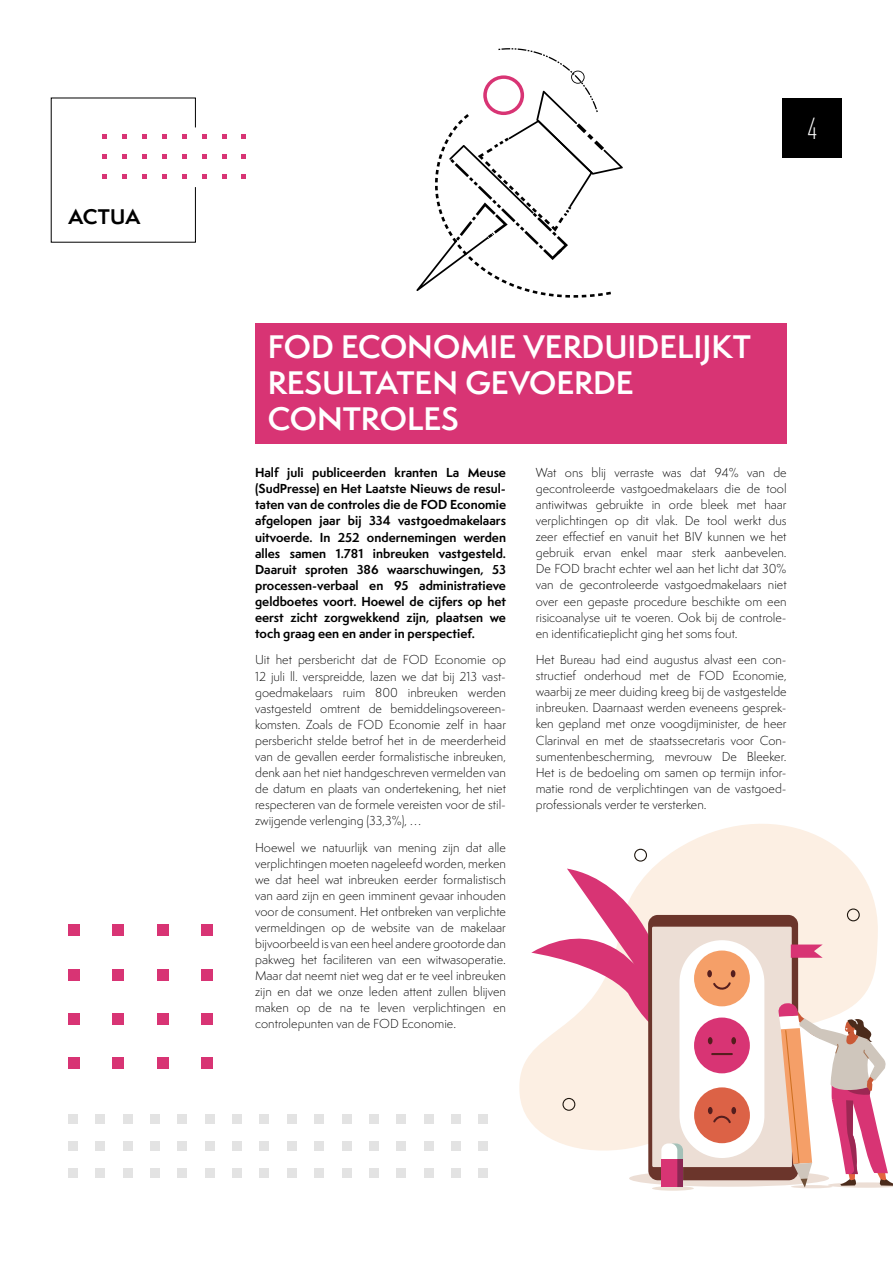
<style>
.page{position:relative;width:893px;height:1263px;background:#fff}
.page>*{position:absolute;margin:0;border:0;box-sizing:border-box;transform-origin:0 0}
.t1{font:600 30px/36px "Semplicita Pro";color:#fff}
.t2{font:300 condensed 30px "DINOT";color:#fff}
.t3{font:700 19.5px "Semplicita Pro";letter-spacing:.005em;color:#000}
.t4{font:300 12px/16px "Semplicita Pro";color:#000;text-align:justify}
.t5{font:700 12px/16px "Semplicita Pro";color:#000;text-align:justify}
</style>
<div class="page">
<svg style="left:416px;top:48px;width:207px;height:250px"></svg>
<div style="left:233px;top:1169px;width:9px;height:9px;background:#e3e3e3"></div>
<div style="left:451px;top:1169px;width:9px;height:9px;background:#e3e3e3"></div>
<div style="left:178px;top:1169px;width:9px;height:9px;background:#e3e3e3"></div>
<div style="left:397px;top:1169px;width:9px;height:9px;background:#e3e3e3"></div>
<div style="left:123px;top:1169px;width:9px;height:9px;background:#e3e3e3"></div>
<div style="left:342px;top:1169px;width:9px;height:9px;background:#e3e3e3"></div>
<div style="left:68px;top:1169px;width:10px;height:9px;background:#e3e3e3"></div>
<div style="left:287px;top:1169px;width:9px;height:9px;background:#e3e3e3"></div>
<div style="left:260px;top:1169px;width:9px;height:9px;background:#e3e3e3"></div>
<div style="left:479px;top:1169px;width:9px;height:9px;background:#e3e3e3"></div>
<div style="left:205px;top:1169px;width:9px;height:9px;background:#e3e3e3"></div>
<div style="left:424px;top:1169px;width:9px;height:9px;background:#e3e3e3"></div>
<div style="left:150px;top:1169px;width:10px;height:9px;background:#e3e3e3"></div>
<div style="left:369px;top:1169px;width:9px;height:9px;background:#e3e3e3"></div>
<div style="left:96px;top:1169px;width:9px;height:9px;background:#e3e3e3"></div>
<div style="left:315px;top:1169px;width:9px;height:9px;background:#e3e3e3"></div>
<div style="left:233px;top:1141px;width:9px;height:9px;background:#e3e3e3"></div>
<div style="left:451px;top:1141px;width:9px;height:9px;background:#e3e3e3"></div>
<div style="left:178px;top:1141px;width:9px;height:9px;background:#e3e3e3"></div>
<div style="left:397px;top:1141px;width:9px;height:9px;background:#e3e3e3"></div>
<div style="left:123px;top:1141px;width:9px;height:9px;background:#e3e3e3"></div>
<div style="left:342px;top:1141px;width:9px;height:9px;background:#e3e3e3"></div>
<div style="left:68px;top:1141px;width:10px;height:9px;background:#e3e3e3"></div>
<div style="left:287px;top:1141px;width:9px;height:9px;background:#e3e3e3"></div>
<div style="left:260px;top:1141px;width:9px;height:9px;background:#e3e3e3"></div>
<div style="left:479px;top:1141px;width:9px;height:9px;background:#e3e3e3"></div>
<div style="left:205px;top:1141px;width:9px;height:9px;background:#e3e3e3"></div>
<div style="left:424px;top:1141px;width:9px;height:9px;background:#e3e3e3"></div>
<div style="left:150px;top:1141px;width:10px;height:9px;background:#e3e3e3"></div>
<div style="left:369px;top:1141px;width:9px;height:9px;background:#e3e3e3"></div>
<div style="left:96px;top:1141px;width:9px;height:9px;background:#e3e3e3"></div>
<div style="left:315px;top:1141px;width:9px;height:9px;background:#e3e3e3"></div>
<div style="left:233px;top:1114px;width:9px;height:9px;background:#e3e3e3"></div>
<div style="left:451px;top:1114px;width:9px;height:9px;background:#e3e3e3"></div>
<div style="left:178px;top:1114px;width:9px;height:9px;background:#e3e3e3"></div>
<div style="left:397px;top:1114px;width:9px;height:9px;background:#e3e3e3"></div>
<div style="left:123px;top:1114px;width:9px;height:9px;background:#e3e3e3"></div>
<div style="left:342px;top:1114px;width:9px;height:9px;background:#e3e3e3"></div>
<div style="left:68px;top:1114px;width:10px;height:9px;background:#e3e3e3"></div>
<div style="left:287px;top:1114px;width:9px;height:9px;background:#e3e3e3"></div>
<div style="left:260px;top:1114px;width:9px;height:9px;background:#e3e3e3"></div>
<div style="left:479px;top:1114px;width:9px;height:9px;background:#e3e3e3"></div>
<div style="left:205px;top:1114px;width:9px;height:9px;background:#e3e3e3"></div>
<div style="left:424px;top:1114px;width:9px;height:9px;background:#e3e3e3"></div>
<div style="left:150px;top:1114px;width:10px;height:9px;background:#e3e3e3"></div>
<div style="left:369px;top:1114px;width:9px;height:9px;background:#e3e3e3"></div>
<div style="left:96px;top:1114px;width:9px;height:9px;background:#e3e3e3"></div>
<div style="left:315px;top:1114px;width:9px;height:9px;background:#e3e3e3"></div>
<div style="left:255px;top:323px;width:532px;height:120px;background:#d83474"></div>
<div style="left:157px;top:1013px;width:12px;height:11px;background:#d83474"></div>
<div style="left:68px;top:1013px;width:12px;height:11px;background:#d83474"></div>
<div style="left:202px;top:1013px;width:11px;height:11px;background:#d83474"></div>
<div style="left:113px;top:1013px;width:11px;height:11px;background:#d83474"></div>
<div style="left:157px;top:1057px;width:12px;height:11px;background:#d83474"></div>
<div style="left:68px;top:1057px;width:12px;height:11px;background:#d83474"></div>
<div style="left:202px;top:1057px;width:11px;height:11px;background:#d83474"></div>
<div style="left:113px;top:1057px;width:11px;height:11px;background:#d83474"></div>
<div style="left:157px;top:969px;width:12px;height:11px;background:#d83474"></div>
<div style="left:68px;top:969px;width:12px;height:11px;background:#d83474"></div>
<div style="left:202px;top:969px;width:11px;height:11px;background:#d83474"></div>
<div style="left:113px;top:969px;width:11px;height:11px;background:#d83474"></div>
<div style="left:157px;top:925px;width:12px;height:11px;background:#d83474"></div>
<div style="left:68px;top:925px;width:12px;height:11px;background:#d83474"></div>
<div style="left:202px;top:925px;width:11px;height:11px;background:#d83474"></div>
<div style="left:113px;top:925px;width:11px;height:11px;background:#d83474"></div>
<div style="left:782px;top:98px;width:60px;height:59px;background:#000"></div>
<svg style="left:202px;top:154px;width:5px;height:5px"></svg>
<svg style="left:241px;top:154px;width:5px;height:5px"></svg>
<svg style="left:222px;top:154px;width:4px;height:5px"></svg>
<svg style="left:202px;top:134px;width:5px;height:5px"></svg>
<svg style="left:241px;top:134px;width:5px;height:5px"></svg>
<svg style="left:222px;top:134px;width:4px;height:5px"></svg>
<svg style="left:202px;top:174px;width:5px;height:5px"></svg>
<svg style="left:241px;top:174px;width:5px;height:5px"></svg>
<svg style="left:51px;top:98px;width:145px;height:145px"></svg>
<svg style="left:222px;top:174px;width:4px;height:5px"></svg>
<svg style="left:519px;top:824px;width:359px;height:327px;fill:#fcefe3"></svg>
<div style="left:562px;top:1098px;width:13px;height:13px;border:1px solid #1e160e;border-radius:50%"></div>
<div style="left:634px;top:849px;width:13px;height:13px;border:1px solid #1e160e;border-radius:50%"></div>
<div style="left:847px;top:908px;width:13px;height:13px;border:1px solid #1e160e;border-radius:50%"></div>
<svg style="left:629px;top:1170px;width:200px;height:17px"></svg>
<div style="left:648px;top:915px;width:150px;height:265px;background:#6b352b;border-radius:10px"></div>
<div style="left:652px;top:927px;width:140px;height:240px;background:#ecded5"></div>
<svg style="left:791px;top:944px;width:32px;height:14px"></svg>
<svg style="left:778px;top:1003px;width:115px;height:185px"></svg>
<div style="left:652px;top:1186px;width:42px;height:5px;background:#ede0d5;border-radius:50%"></div>
<svg style="left:661px;top:1143px;width:22px;height:44px"></svg>
<div style="left:679px;top:940px;width:85px;height:218px;background:#fff;border-radius:42px"></div>
<div style="left:694px;top:950px;width:56px;height:56px;background:#f59f68;border-radius:50%"></div>
<div style="left:694px;top:1017px;width:56px;height:56px;background:#d83474;border-radius:50%"></div>
<div style="left:694px;top:1087px;width:56px;height:56px;background:#dc6246;border-radius:50%"></div>
<svg style="left:531px;top:868px;width:205px;height:180px"></svg>
<svg style="left:708px;top:1107px;width:28px;height:17px"></svg>
<hr style="left:712px;top:1053px;width:20px;height:2px;background:#551e1e">
<h2 class="t3" style="left:68px;top:202px;width:73px">ACTUA</h2>
<h1 class="t2" style="left:807px;top:111px;width:12px">4</h1>
<h1 class="t1" style="left:268px;top:329px;width:485px">FOD ECONOMIE VERDUIDELIJKT<br>RESULTATEN GEVOERDE<br>CONTROLES</h1>
<p class="t5" style="left:255px;top:465px;width:252px">Half juli publiceerden kranten La Meuse (SudPresse) en Het Laatste Nieuws de resul&shy;taten van de controles die de FOD Economie afgelopen jaar bij 334 vastgoedmakelaars uitvoerde. In 252 ondernemingen werden alles samen 1.781 inbreuken vastgesteld.<br>Daaruit sproten 386 waarschuwingen, 53 processen-verbaal en 95 administratieve geldboetes voort. Hoewel de cijfers op het eerst zicht zorgwekkend zijn, plaatsen we toch graag een en ander in perspectief.</p>
<p class="t4" style="left:255px;top:652px;width:252px">Uit het persbericht dat de FOD Economie op 12 juli ll. verspreidde, lazen we dat bij 213 vast&shy;goedmakelaars ruim 800 inbreuken werden vastgesteld omtrent de bemiddelingsovereen&shy;komsten. Zoals de FOD Economie zelf in haar persbericht stelde betrof het in de meerderheid van de gevallen eerder formalistische inbreuken, denk aan het niet handgeschreven vermelden van de datum en plaats van ondertekening, het niet respecteren van de formele vereisten voor de stil&shy;zwijgende verlenging (33,3%), …</p>
<p class="t4" style="left:255px;top:839px;width:252px">Hoewel we natuurlijk van mening zijn dat alle verplichtingen moeten nageleefd worden, merken we dat heel wat inbreuken eerder formalistisch van aard zijn en geen imminent gevaar inhouden voor de consument. Het ontbreken van verplichte vermeldingen op de website van de makelaar bijvoorbeeld is van een heel andere grootorde dan pakweg het faciliteren van een witwasoperatie.<br>Maar dat neemt niet weg dat er te veel inbreuken zijn en dat we onze leden attent zullen blijven maken op de na te leven verplichtingen en controlepunten van de FOD Economie.</p>
<p class="t4" style="left:536px;top:465px;width:252px">Wat ons blij verraste was dat 94% van de gecontroleerde vastgoedmakelaars die de tool antiwitwas gebruikte in orde bleek met haar verplichtingen op dit vlak. De tool werkt dus zeer effectief en vanuit het BIV kunnen we het gebruik ervan enkel maar sterk aanbevelen.<br>De FOD bracht echter wel aan het licht dat 30% van de gecontroleerde vastgoedmakelaars niet over een gepaste procedure beschikte om een risicoanalyse uit te voeren. Ook bij de controle&shy;en identificatieplicht ging het soms fout.</p>
<p class="t4" style="left:536px;top:652px;width:252px">Het Bureau had eind augustus alvast een con&shy;structief onderhoud met de FOD Economie, waarbij ze meer duiding kreeg bij de vastgestelde inbreuken. Daarnaast werden eveneens gesprek&shy;ken gepland met onze voogdijminister, de heer Clarinval en met de staatssecretaris voor Con&shy;sumentenbescherming, mevrouw De Bleeker.<br>Het is de bedoeling om samen op termijn infor&shy;matie rond de verplichtingen van de vastgoed&shy;professionals verder te versterken.</p>
</div>
